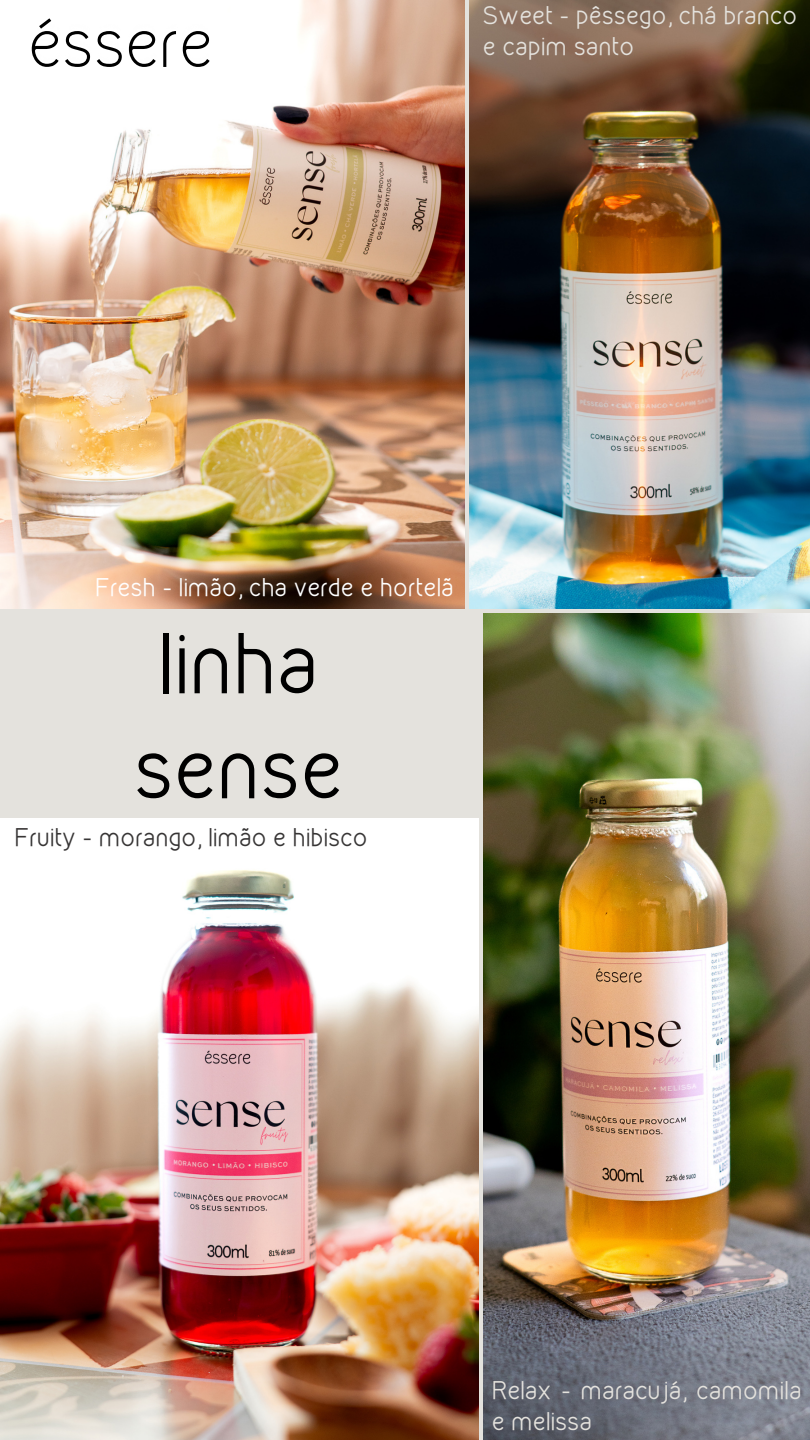
<style>
.page{position:relative;width:810px;height:1440px;background:#fff}
.page>*{position:absolute;margin:0;border:0;box-sizing:border-box;transform-origin:0 0}
.t1{font:75px/105px "Kirvy";color:#000;text-align:center}
.t2{font:300 62px "Kirvy";color:#000}
.t3{font:22.6px/31.5px "Kirvy";color:#e4e2dd}
.t4{font:22.6px "Kirvy";color:#fff}
.t5{font:22.6px "Kirvy";color:#373535}
</style>
<div class="page">
<img style="left:1px;top:0;width:464px;height:609px">
<img style="left:0;top:870px;width:478px;height:570px">
<img style="left:483px;top:614px;width:327px;height:826px">
<div style="left:0;top:609px;width:479px;height:209px;background:#e4e2dd"></div>
<img style="left:33px;top:24px;width:175px;height:37px">
<img style="left:470px;top:0;width:340px;height:609px">
<p class="t2" style="left:28px;top:6px;width:186px">éssere</p>
<p class="t3" style="left:483px;top:-1px;width:316px">Sweet - pêssego, chá branco</p>
<h1 class="t3" style="left:483px;top:31px;width:153px">e capim santo</h1>
<p class="t4" style="left:96px;top:573px;width:360px">Fresh - limão, cha verde e hortelã</p>
<p class="t1" style="left:134px;top:611px;width:211px">linha sense</p>
<p class="t5" style="left:15px;top:824px;width:355px">Fruity - morango, limão e hibisco</p>
<p class="t3" style="left:492px;top:1374px;width:311px">Relax - maracujá, camomila e melissa</p>
</div>
